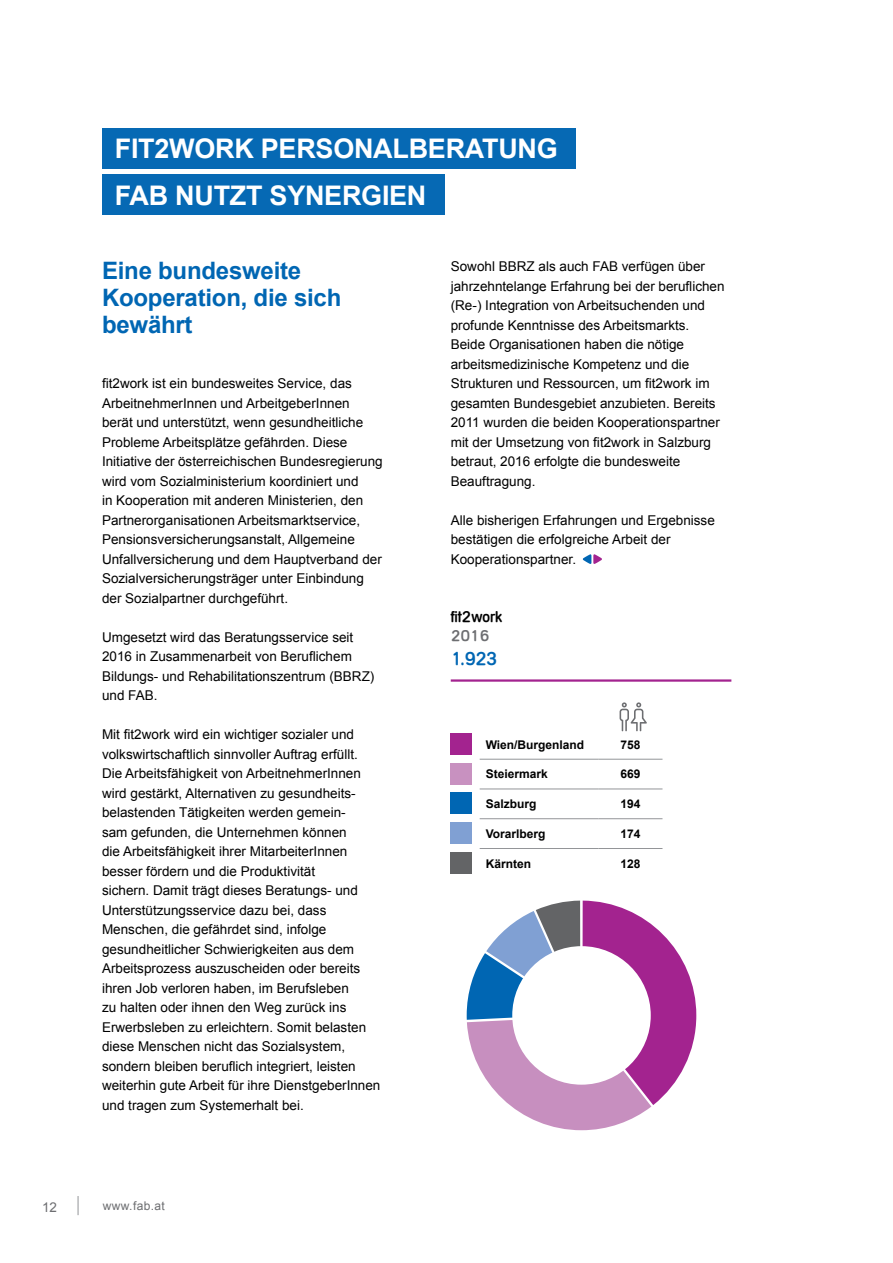
<style>
.page{position:relative;width:893px;height:1263px;background:#fff}
.page>*{position:absolute;margin:0;border:0;box-sizing:border-box;transform-origin:0 0}
.t1{font:700 27px/46.8px "Arial";letter-spacing:-.01em;color:#fff}
.t2{font:700 24px/27px "Arial";letter-spacing:-.01em;color:#0066b3}
.t3{font:500 18px "Mercedes";color:#0066b3}
.t4{font:500 15px "Mercedes";color:#000}
.t5{font:500 15px "Mercedes";color:#6d6e71}
.t6{font:13.5px/19.5px "Arial";color:#000}
.t7{font:13.5px "Arial";color:#6d6e71}
.t8{font:700 12px "Arial";color:#000}
.t9{font:12px "Arial";letter-spacing:.03em;color:#6d6e71}
</style>
<div class="page">
<svg style="left:78px;top:1196px;width:1px;height:19px"></svg>
<svg style="left:583px;top:554px;width:19px;height:10px"></svg>
<div style="left:102px;top:128px;width:474px;height:40px;background:#0066b3"></div>
<div style="left:102px;top:174px;width:343px;height:41px;background:#0066b3"></div>
<hr style="left:480px;top:759px;width:119px;height:1px;background:#939598">
<hr style="left:599px;top:759px;width:63px;height:1px;background:#939598">
<hr style="left:480px;top:788px;width:119px;height:1px;background:#939598">
<hr style="left:599px;top:788px;width:63px;height:1px;background:#939598">
<hr style="left:480px;top:818px;width:119px;height:1px;background:#939598">
<hr style="left:599px;top:818px;width:63px;height:1px;background:#939598">
<hr style="left:480px;top:848px;width:119px;height:1px;background:#939598">
<hr style="left:599px;top:848px;width:63px;height:1px;background:#939598">
<div style="left:451px;top:763px;width:21px;height:21px;background:#c78fbf"></div>
<div style="left:451px;top:822px;width:21px;height:22px;background:#80a0d3"></div>
<div style="left:451px;top:852px;width:21px;height:21px;background:#636466"></div>
<div style="left:451px;top:733px;width:21px;height:21px;background:#a3238f"></div>
<div style="left:451px;top:793px;width:21px;height:21px;background:#0066b3"></div>
<svg style="left:620px;top:702px;width:27px;height:29px"></svg>
<svg style="left:467px;top:900px;width:229px;height:230px"></svg>
<div style="left:512px;top:946px;width:139px;height:139px;background:#fff;border-radius:50%"></div>
<hr style="left:451px;top:679px;width:280px;height:3px;background:#a3238f">
<h1 class="t1" style="left:115px;top:126px;width:445px">fit2work personalberatung fab nutzt synergien</h1>
<h2 class="t2" style="left:102px;top:258px;width:241px">Eine bundesweite<br>Kooperation, die sich bewährt</h2>
<p class="t6" style="left:102px;top:374px;width:282px">fit2work ist ein bundesweites Service, das ArbeitnehmerInnen und ArbeitgeberInnen berät und unterstützt, wenn gesundheitliche Probleme Arbeitsplätze gefährden. Diese Initiative der österreichischen Bundesregierung wird vom Sozialministerium koordiniert und<br>in Kooperation mit anderen Ministerien, den Partnerorganisationen Arbeitsmarktservice, Pensionsversicherungsanstalt, Allgemeine Unfallversicherung und dem Hauptverband der Sozialversicherungsträger unter Einbindung der Sozialpartner durchgeführt.</p>
<p class="t6" style="left:102px;top:627px;width:274px">Umgesetzt wird das Beratungsservice seit 2016 in Zusammenarbeit von Beruflichem Bildungs- und Rehabilitationszentrum (BBRZ) und FAB.</p>
<p class="t6" style="left:102px;top:725px;width:280px">Mit fit2work wird ein wichtiger sozialer und volkswirtschaftlich sinnvoller Auftrag erfüllt.<br>Die Arbeitsfähigkeit von ArbeitnehmerInnen wird gestärkt, Alternativen zu gesundheits&shy;belastenden Tätigkeiten werden gemein-<br>sam gefunden, die Unternehmen können<br>die Arbeitsfähigkeit ihrer MitarbeiterInnen besser fördern und die Produktivität<br>sichern. Damit trägt dieses Beratungs- und Unterstützungsservice dazu bei, dass Menschen, die gefährdet sind, infolge gesundheitlicher Schwierigkeiten aus dem Arbeitsprozess auszuscheiden oder bereits ihren Job verloren haben, im Berufsleben<br>zu halten oder ihnen den Weg zurück ins Erwerbsleben zu erleichtern. Somit belasten diese Menschen nicht das Sozialsystem, sondern bleiben beruflich integriert, leisten weiterhin gute Arbeit für ihre DienstgeberInnen und tragen zum Systemerhalt bei.</p>
<p class="t7" style="left:42px;top:1198px;width:17px">12</p>
<p class="t9" style="left:103px;top:1198px;width:63px">www.fab.at</p>
<p class="t6" style="left:451px;top:257px;width:275px">Sowohl BBRZ als auch FAB verfügen über jahrzehntelange Erfahrung bei der beruflichen (Re-) Integration von Arbeitsuchenden und profunde Kenntnisse des Arbeitsmarkts.<br>Beide Organisationen haben die nötige arbeitsmedizinische Kompetenz und die Strukturen und Ressourcen, um fit2work im gesamten Bundesgebiet anzubieten. Bereits 2011 wurden die beiden Kooperationspartner mit der Umsetzung von fit2work in Salzburg betraut, 2016 erfolgte die bundesweite Beauftragung.</p>
<p class="t6" style="left:451px;top:510px;width:266px">Alle bisherigen Erfahrungen und Ergebnisse bestätigen die erfolgreiche Arbeit der<br>Kooperationspartner.</p>
<p class="t4" style="left:451px;top:607px;width:53px">fit2work</p>
<p class="t5" style="left:451px;top:627px;width:41px">2016</p>
<h3 class="t3" style="left:451px;top:648px;width:48px">1.923</h3>
<p class="t8" style="left:486px;top:736px;width:100px">Wien/Burgenland</p>
<p class="t8" style="left:621px;top:736px;width:22px">758</p>
<p class="t8" style="left:486px;top:766px;width:64px">Steiermark</p>
<p class="t8" style="left:621px;top:766px;width:22px">669</p>
<p class="t8" style="left:486px;top:796px;width:52px">Salzburg</p>
<p class="t8" style="left:621px;top:796px;width:22px">194</p>
<p class="t8" style="left:486px;top:826px;width:61px">Vorarlberg</p>
<p class="t8" style="left:621px;top:826px;width:22px">174</p>
<p class="t8" style="left:486px;top:855px;width:47px">Kärnten</p>
<p class="t8" style="left:621px;top:855px;width:22px">128</p>
</div>
